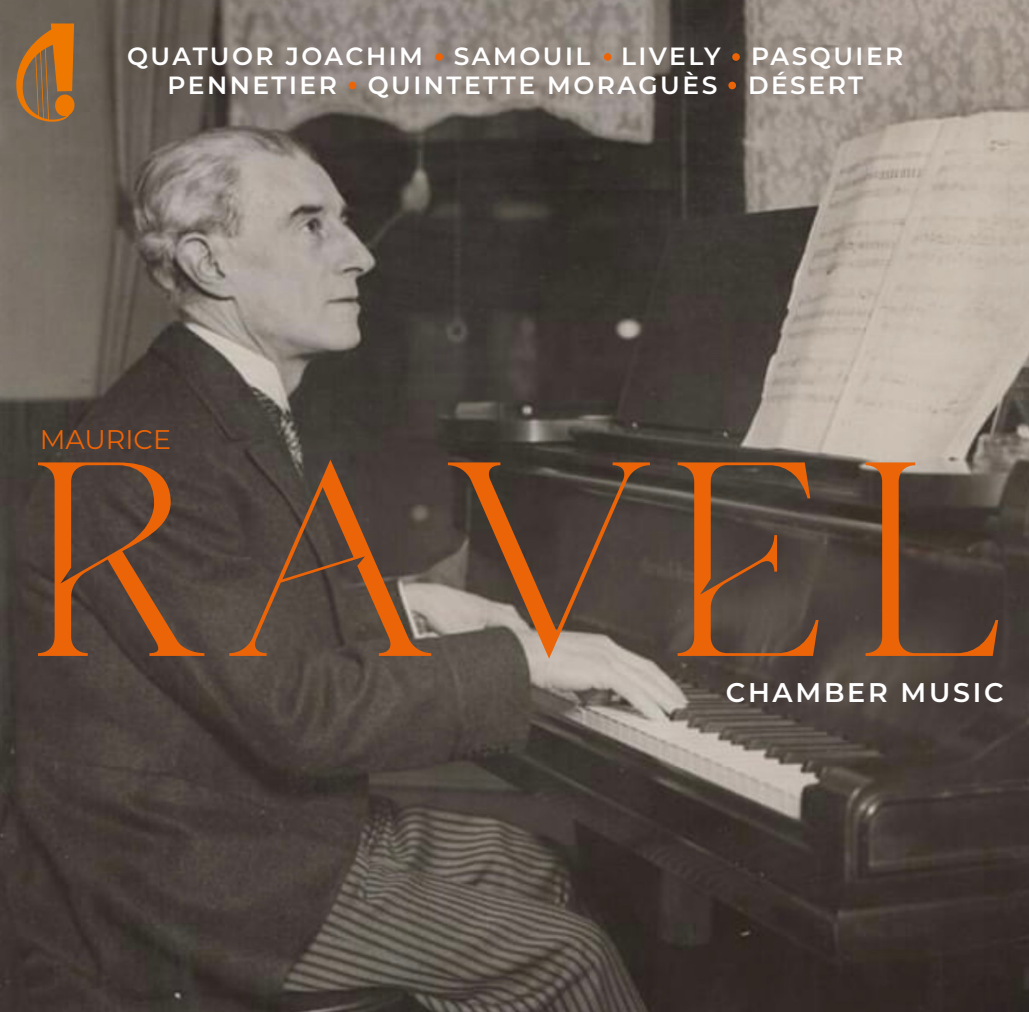
<style>
.page{position:relative;width:1029px;height:1012px;background:#fff}
.page>*{position:absolute;margin:0;border:0;box-sizing:border-box;transform-origin:0 0}
.t1{font:276.3px "Channe";letter-spacing:.1em;color:#ec6408}
.t2{font:600 27px "Montserrat";letter-spacing:.1em;color:#fff}
.t3{font:27px "Montserrat";color:#ec6408}
.t4{font:600 24.9px/30px "Montserrat";letter-spacing:.1em;color:#fff;text-align:center}
</style>
<div class="page">
<img style="left:0;top:0;width:1029px;height:1012px">
<svg style="left:16px;top:24px;width:59px;height:98px"></svg>
<div style="left:435px;top:53px;width:8px;height:8px;background:#ec6408;border-radius:50%"></div>
<div style="left:604px;top:53px;width:7px;height:8px;background:#ec6408;border-radius:50%"></div>
<div style="left:732px;top:53px;width:8px;height:8px;background:#ec6408;border-radius:50%"></div>
<div style="left:349px;top:82px;width:7px;height:7px;background:#ec6408;border-radius:50%"></div>
<div style="left:728px;top:82px;width:8px;height:7px;background:#ec6408;border-radius:50%"></div>
<p class="t4" style="left:127px;top:40px;width:778px">QUATUOR JOACHIM SAMOUIL LIVELY PASQUIER<br>PENNETIER QUINTETTE MORAGUÈS DÉSERT</p>
<p class="t3" style="left:40px;top:420px;width:133px">MAURICE</p>
<h1 class="t1" style="left:27px;top:407px;width:978px">RAVEL</h1>
<p class="t2" style="left:726px;top:673px;width:280px">CHAMBER MUSIC</p>
</div>
